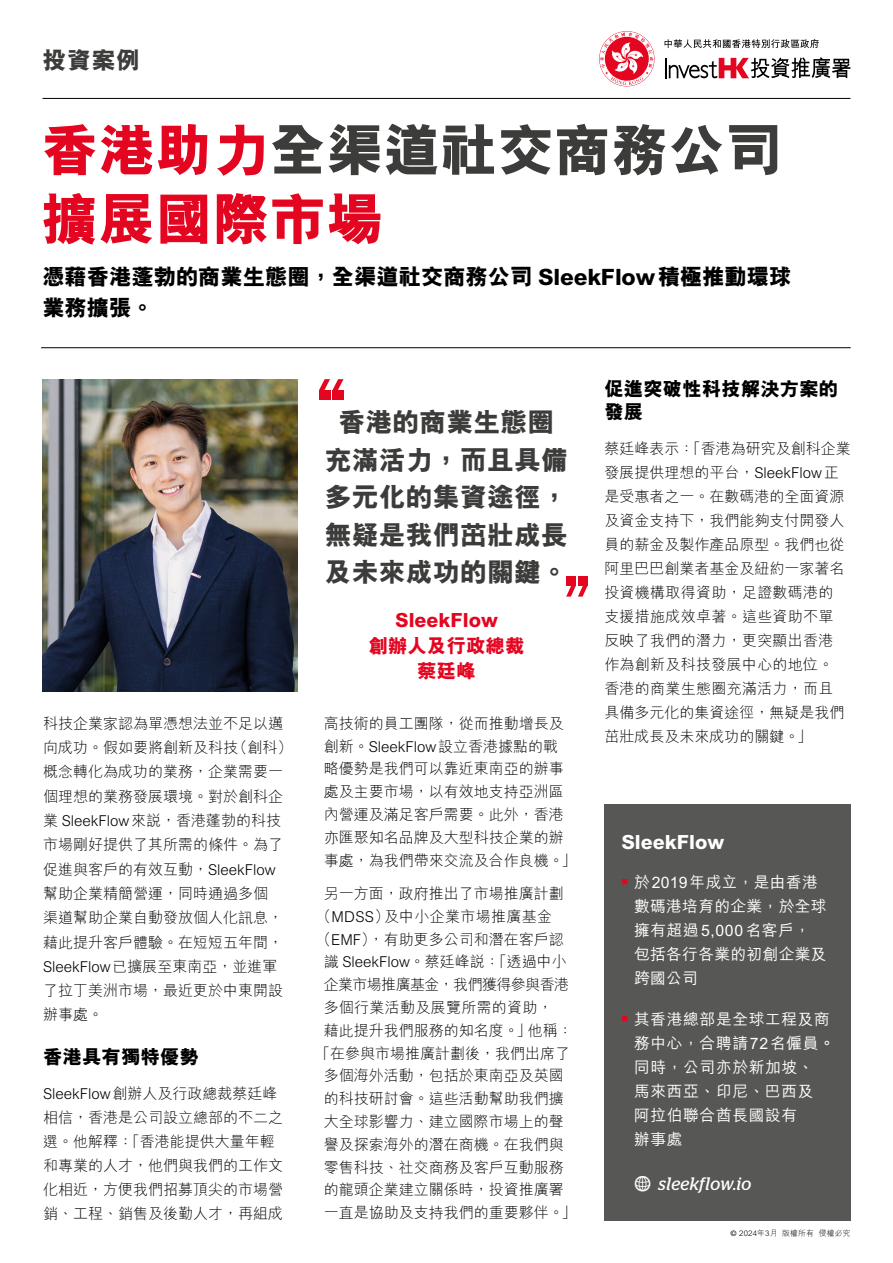
<style>
.page{position:relative;width:893px;height:1263px;background:#fff}
.page>*{position:absolute;margin:0;border:0;box-sizing:border-box;transform-origin:0 0}
.Headline-tc{font:800 57px/69px "M Hei HK";color:#e40521}
.Quote-tc{font:800 27px/37.5px "M Hei HK";color:#3c3c3b;text-align:center}
.t1{font:800 24px "M Hei HK";color:#3c3c3b}
.Intro-tc{font:800 22.5px/31.5px "M Hei HK";letter-spacing:-.01em;color:#000}
.Sub-head-tc{font:800 19.5px/22.5px "M Hei HK";color:#000}
.Quote_name-tc{font:800 19.5px "M Hei HK";color:#e40521}
.Fast_Facts-Company-tc{font:800 19.5px "M Hei HK";color:#fff}
.Fast_Facts-URL{font:italic 18px "Stag";letter-spacing:.025em;color:#fff}
.Fast_Facts-Contents-tc{font:500 15.75px/24px "M Hei HK";letter-spacing:.04em;color:#fff}
.Fast_Facts-Contents-tc-2{font:500 15.75px/24px "M Hei HK";letter-spacing:.02em;color:#fff}
.Body_10_15-Chi{font:300 15px/24px "M Hei HK";color:#000}
.Body_10_15-Chi-2{font:300 15px "M Hei HK";letter-spacing:.02em;color:#000}
.Body_10_15-Chi-3{font:300 15px "M Hei HK";letter-spacing:-.04em;color:#000}
.t2{font:300 7.8px "M Hei HK";letter-spacing:.02em;color:#000}
.s1{color:#3c3c3b}
.s2{font-family:"Modern Pictograms";font-style:normal;font-size:24px}
.s3{font-family:"Frutiger LT Std"}
</style>
<div class="page">
<svg style="left:665px;top:39px;width:154px;height:9px"></svg>
<svg style="left:600px;top:32px;width:53px;height:53px"></svg>
<hr style="left:665px;top:58px;width:2px;height:20px;background:#000">
<svg style="left:669px;top:57px;width:181px;height:21px"></svg>
<hr style="left:43px;top:98px;width:807px;height:1px;background:#000">
<div style="left:604px;top:804px;width:247px;height:416px;background:#575756"></div>
<hr style="left:41px;top:347px;width:810px;height:1px;background:#000">
<div style="left:319px;top:390px;width:11px;height:10px;background:#e40521"></div>
<div style="left:332px;top:390px;width:12px;height:10px;background:#e40521"></div>
<svg style="left:319px;top:379px;width:25px;height:11px"></svg>
<div style="left:578px;top:576px;width:10px;height:10px;background:#e40521"></div>
<div style="left:566px;top:576px;width:10px;height:10px;background:#e40521"></div>
<svg style="left:566px;top:586px;width:22px;height:11px"></svg>
<img style="left:43px;top:379px;width:254px;height:312px">
<h3 class="t1" style="left:43px;top:44px;width:99px">投資案例</h3>
<p class="Headline-tc" style="left:42px;top:116px;width:743px">香港助力<span class="s1">全渠道社交商務公司</span>擴展國際市場</p>
<p class="Intro-tc" style="left:42px;top:261px;width:751px">憑藉香港蓬勃的商業生態圈，全渠道社交商務公司 SleekFlow積極推動環球業務擴張。</p>
<p class="Body_10_15-Chi" style="left:43px;top:710px;width:251px">科技企業家認為單憑想法並不足以邁向成功。假如要將創新及科技（創科）概念轉化為成功的業務，企業需要一個理想的業務發展環境。對於創科企業 SleekFlow來說，香港蓬勃的科技市場剛好提供了其所需的條件。為了促進與客戶的有效互動，SleekFlow幫助企業精簡營運，同時通過多個<br>渠道幫助企業自動發放個人化訊息，藉此提升客戶體驗。在短短五年間，<br>SleekFlow已擴展至東南亞，並進軍了拉丁美洲市場，最近更於中東開設辦事處。</p>
<p class="Sub-head-tc" style="left:43px;top:1045px;width:157px">香港具有獨特優勢</p>
<p class="Body_10_15-Chi" style="left:43px;top:1081px;width:241px">SleekFlow創辦人及行政總裁蔡廷峰相信，香港是公司設立總部的不二之選。他解釋：「香港能提供大量年輕和專業的人才，他們與我們的工作文化相近，方便我們招募頂尖的市場營銷、工程、銷售及後勤人才，再組成</p>
<p class="Quote-tc" style="left:325px;top:404px;width:245px">香港的商業生態圈充滿活力，而且具備多元化的集資途徑，無疑是我們茁壯成長及未來成功的關鍵。</p>
<p class="Quote_name-tc" style="left:395px;top:607px;width:104px">SleekFlow</p>
<p class="Quote_name-tc" style="left:369px;top:633px;width:158px">創辦人及行政總裁</p>
<p class="Quote_name-tc" style="left:417px;top:658px;width:60px">蔡廷峰</p>
<p class="Body_10_15-Chi" style="left:324px;top:711px;width:254px;line-height:22.8px">高技術的員工團隊，從而推動增長及創新。SleekFlow設立香港據點的戰略優勢是我們可以靠近東南亞的辦事處及主要市場，以有效地支持亞洲區內營運及滿足客戶需要。此外，香港亦匯聚知名品牌及大型科技企業的辦事處，為我們帶來交流及合作良機。」</p>
<p class="Body_10_15-Chi" style="left:324px;top:881px;width:241px">另一方面，政府推出了市場推廣計劃</p>
<p class="Body_10_15-Chi-2" style="left:316px;top:906px;width:237px">（MDSS）及中小企業市場推廣基金</p>
<p class="Body_10_15-Chi" style="left:316px;top:926px;width:249px">（EMF），有助更多公司和潛在客戶認</p>
<p class="Body_10_15-Chi" style="left:324px;top:949px;width:245px">識 SleekFlow。蔡廷峰說：「透過中小</p>
<p class="Body_10_15-Chi-3" style="left:324px;top:974px;width:247px">企業市場推廣基金，我們獲得參與香港</p>
<p class="Body_10_15-Chi-2" style="left:324px;top:997px;width:231px">多個行業活動及展覽所需的資助，</p>
<p class="Body_10_15-Chi" style="left:324px;top:1018px;width:250px">藉此提升我們服務的知名度。」他稱：</p>
<p class="Body_10_15-Chi" style="left:315px;top:1040px;width:256px">「在參與市場推廣計劃後，我們出席了</p>
<p class="Body_10_15-Chi" style="left:324px;top:1063px;width:241px">多個海外活動，包括於東南亞及英國</p>
<p class="Body_10_15-Chi" style="left:324px;top:1086px;width:241px">的科技研討會。這些活動幫助我們擴</p>
<p class="Body_10_15-Chi" style="left:324px;top:1109px;width:241px">大全球影響力、建立國際市場上的聲</p>
<p class="Body_10_15-Chi" style="left:324px;top:1132px;width:241px">譽及探索海外的潛在商機。在我們與</p>
<p class="Body_10_15-Chi" style="left:324px;top:1154px;width:241px">零售科技、社交商務及客戶互動服務</p>
<p class="Body_10_15-Chi" style="left:324px;top:1177px;width:241px">的龍頭企業建立關係時，投資推廣署</p>
<p class="Body_10_15-Chi" style="left:324px;top:1200px;width:254px">一直是協助及支持我們的重要夥伴。」</p>
<p class="Sub-head-tc" style="left:604px;top:378px;width:236px">促進突破性科技解決方案的發展</p>
<p class="Body_10_15-Chi" style="left:604px;top:436px;width:248px">蔡廷峰表示：「香港為研究及創科企業發展提供理想的平台，SleekFlow正是受惠者之一。在數碼港的全面資源及資金支持下，我們能夠支付開發人員的薪金及製作產品原型。我們也從阿里巴巴創業者基金及紐約一家著名投資機構取得資助，足證數碼港的支援措施成效卓著。這些資助不單反映了我們的潛力，更突顯出香港作為創新及科技發展中心的地位。香港的商業生態圈充滿活力，而且具備多元化的集資途徑，無疑是我們茁壯成長及未來成功的關鍵。」</p>
<p class="Fast_Facts-Company-tc" style="left:621px;top:828px;width:104px">SleekFlow</p>
<p class="Fast_Facts-Contents-tc-2" style="left:634px;top:869px;width:194px;text-indent:-13px"><sup>■</sup> 於2019年成立，是由香港數碼港培育的企業，於全球擁有超過5,000名客戶，包括各行各業的初創企業及跨國公司</p>
<p class="Fast_Facts-Contents-tc" style="left:634px;top:1006px;width:202px;text-indent:-13px"><sup>■</sup> 其香港總部是全球工程及商務中心，合聘請72名僱員。同時，公司亦於新加坡、<br>馬來西亞、印尼、巴西及<br>阿拉伯聯合酋長國設有<br>辦事處</p>
<p class="Fast_Facts-URL" style="left:633px;top:1173px;width:119px"><span class="s2">w</span> sleekflow.io</p>
<p class="t2" style="left:731px;top:1227px;width:121px"><span class="s3">©</span> 2024年3月 版權所有 侵權必究</p>
</div>
